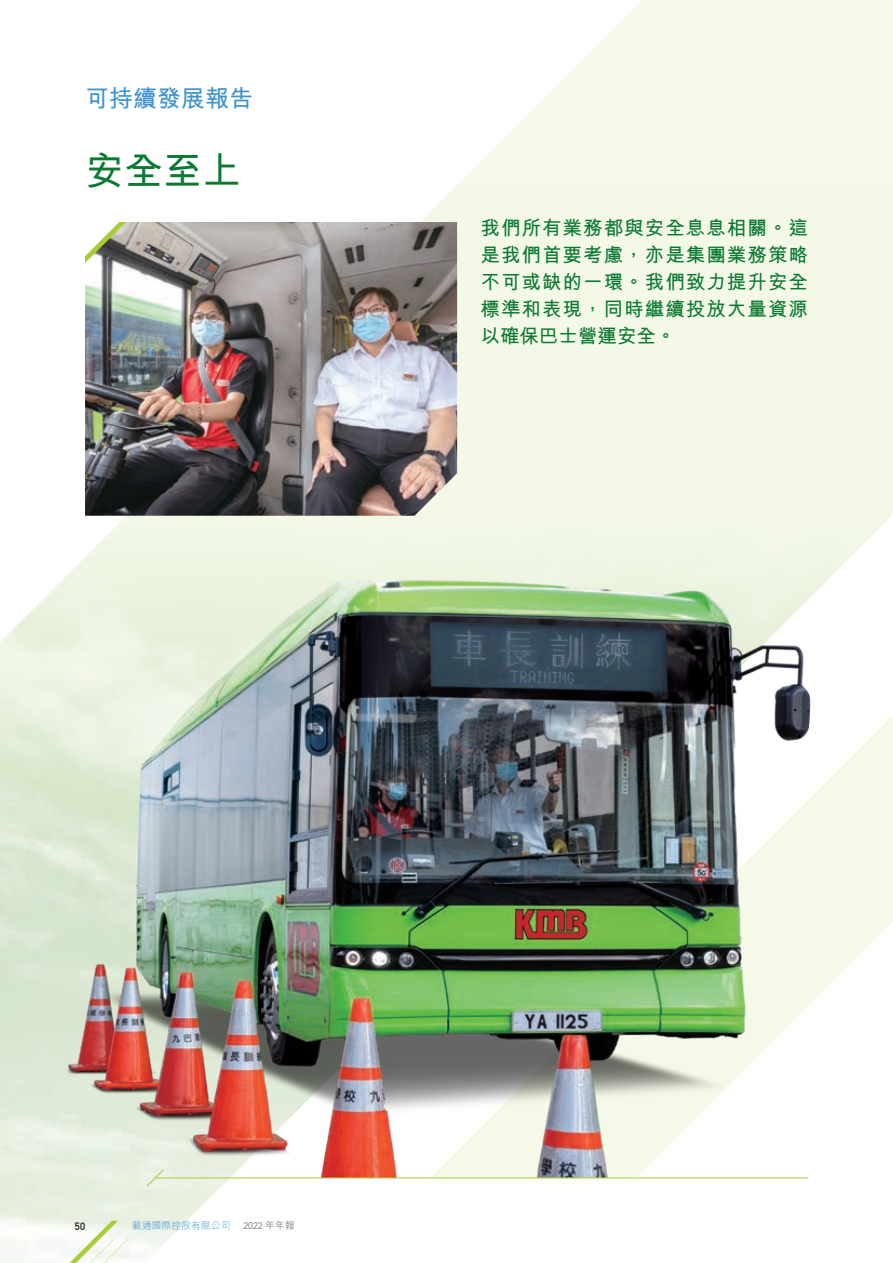
<style>
.page{position:relative;width:893px;height:1263px;background:#fff}
.page>*{position:absolute;margin:0;border:0;box-sizing:border-box;transform-origin:0 0}
.t1{font:700 39px "M Hei HK";color:#0b7931}
.t2{font:700 24px "M Hei HK";color:#4194d0}
.t3{font:700 19.5px/27px "M Hei HK";letter-spacing:.055em;color:#0b7931;text-align:justify}
.t4{font:10.5px "DIN Mittelschrift Std";color:#231f20}
.t5{font:300 9.75px "M Hei HK";letter-spacing:.01em;color:#4194d0}
.t6{font:300 9.75px "DIN2014";color:#55595c}
.s1{font-family:"M Hei HK"}
</style>
<div class="page">
<svg style="left:456px;top:0;width:437px;height:187px;fill:#f4f9e8"></svg>
<svg style="left:833px;top:714px;width:60px;height:267px;fill:#f4f9e8"></svg>
<svg style="left:34px;top:1221px;width:96px;height:42px"></svg>
<img style="left:33px;top:553px;width:800px;height:625px">
<img style="left:85px;top:222px;width:372px;height:294px">
<svg style="left:85px;top:222px;width:41px;height:41px"></svg>
<hr style="left:155px;top:1177px;width:653px;height:1px;background:#a6ce39">
<svg style="left:146px;top:1168px;width:18px;height:19px"></svg>
<p class="t2" style="left:85px;top:81px;width:169px">可持續發展報告</p>
<h1 class="t1" style="left:85px;top:142px;width:157px">安全至上</h1>
<p class="t3" style="left:480px;top:213px;width:329px">我們所有業務都與安全息息相關。這是我們首要考慮，亦是集團業務策略不可或缺的一環。我們致力提升安全標準和表現，同時繼續投放大量資源以確保巴士營運安全。</p>
<p class="t4" style="left:75px;top:1219px;width:12px">50</p>
<p class="t5" style="left:132px;top:1221px;width:100px">載通國際控股有限公司</p>
<p class="t6" style="left:243px;top:1220px;width:53px">2022 <span class="s1">年年報</span></p>
</div>
